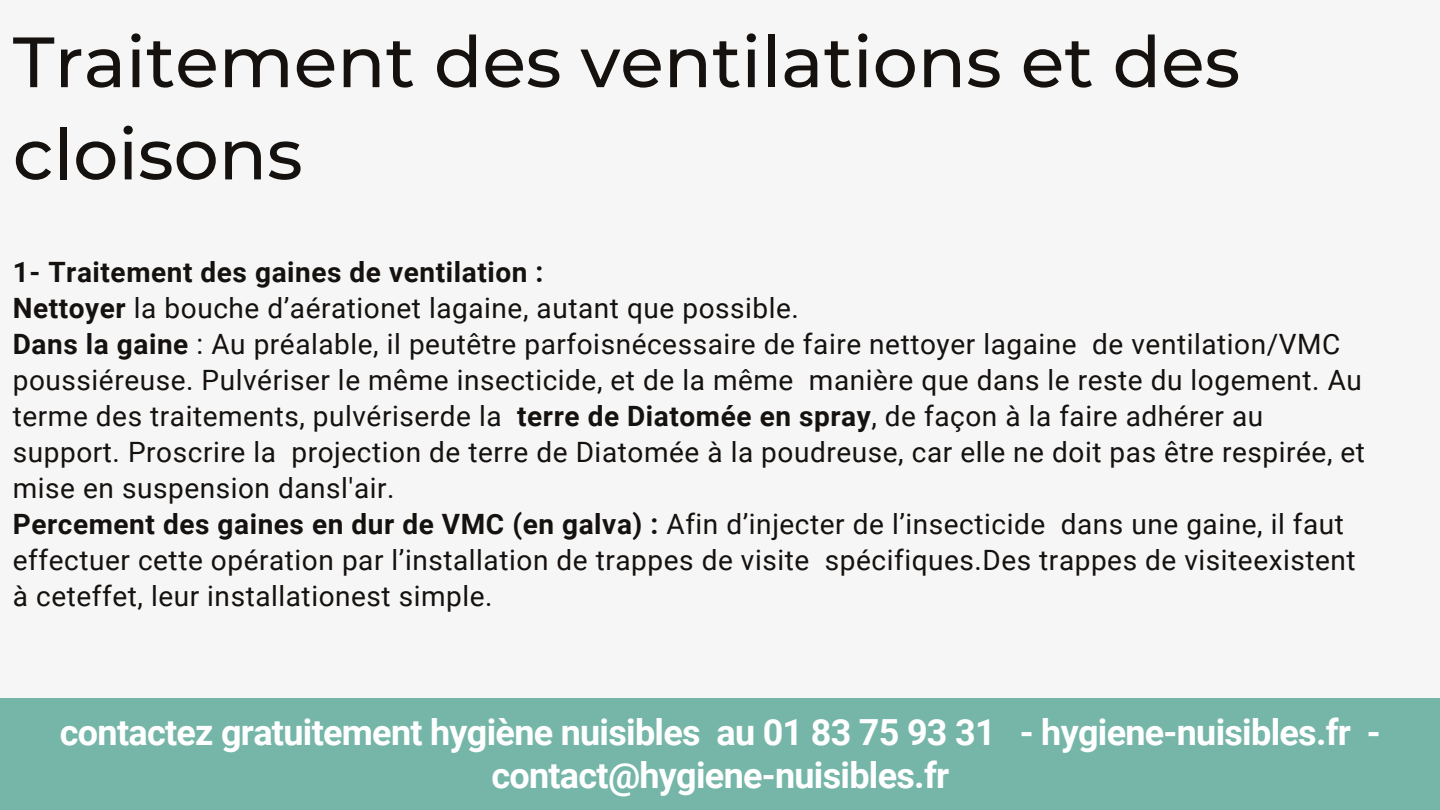
<style>
.page{position:relative;width:1440px;height:810px;background:#f6f6f6}
.page>*{position:absolute;margin:0;border:0;box-sizing:border-box;transform-origin:0 0}
.t1{font:500 71px/92.2px "Montserrat";color:#14110f}
.t2{font:700 36px/42.8px "Roboto";letter-spacing:-.02em;color:#fff;text-align:center}
.t3{font:28px/36px "Roboto";letter-spacing:.02em;color:#14110f}
.t4{font:700 28px "Roboto";letter-spacing:.02em;color:#14110f}
.s1{font-weight:700}
</style>
<div class="page">
<div style="left:1px;top:698px;width:1439px;height:112px;background:#75b6a9"></div>
<p class="t1" style="left:13px;top:16px;width:1229px">Traitement des ventilations et des cloisons</p>
<p class="t4" style="left:13px;top:256px;width:532px">1- Traitement des gaines de ventilation :</p>
<p class="t3" style="left:13px;top:291px;width:788px"><span class="s1">Nettoyer</span> la bouche d’aérationet lagaine, autant que possible.</p>
<p class="t3" style="left:13px;top:327px;width:1354px"><span class="s1">Dans la gaine</span> : Au préalable, il peutêtre parfoisnécessaire de faire nettoyer lagaine de ventilation/VMC poussiéreuse. Pulvériser le même insecticide, et de la même manière que dans le reste du logement. Au terme des traitements, pulvériserde la <span class="s1">terre de Diatomée en spray</span>, de façon à la faire adhérer au support. Proscrire la projection de terre de Diatomée à la poudreuse, car elle ne doit pas être respirée, et mise en suspension dansl'air.</p>
<p class="t3" style="left:13px;top:507px;width:1344px"><span class="s1">Percement des gaines en dur de VMC (en galva) :</span> Afin d’injecter de l’insecticide dans une gaine, il faut effectuer cette opération par l’installation de trappes de visite spécifiques.Des trappes de visiteexistent à ceteffet, leur installationest simple.</p>
<p class="t2" style="left:60px;top:711px;width:1322px">contactez gratuitement hygiène nuisibles au 01 83 75 93 31 - hygiene-nuisibles.fr - contact@hygiene-nuisibles.fr</p>
</div>
